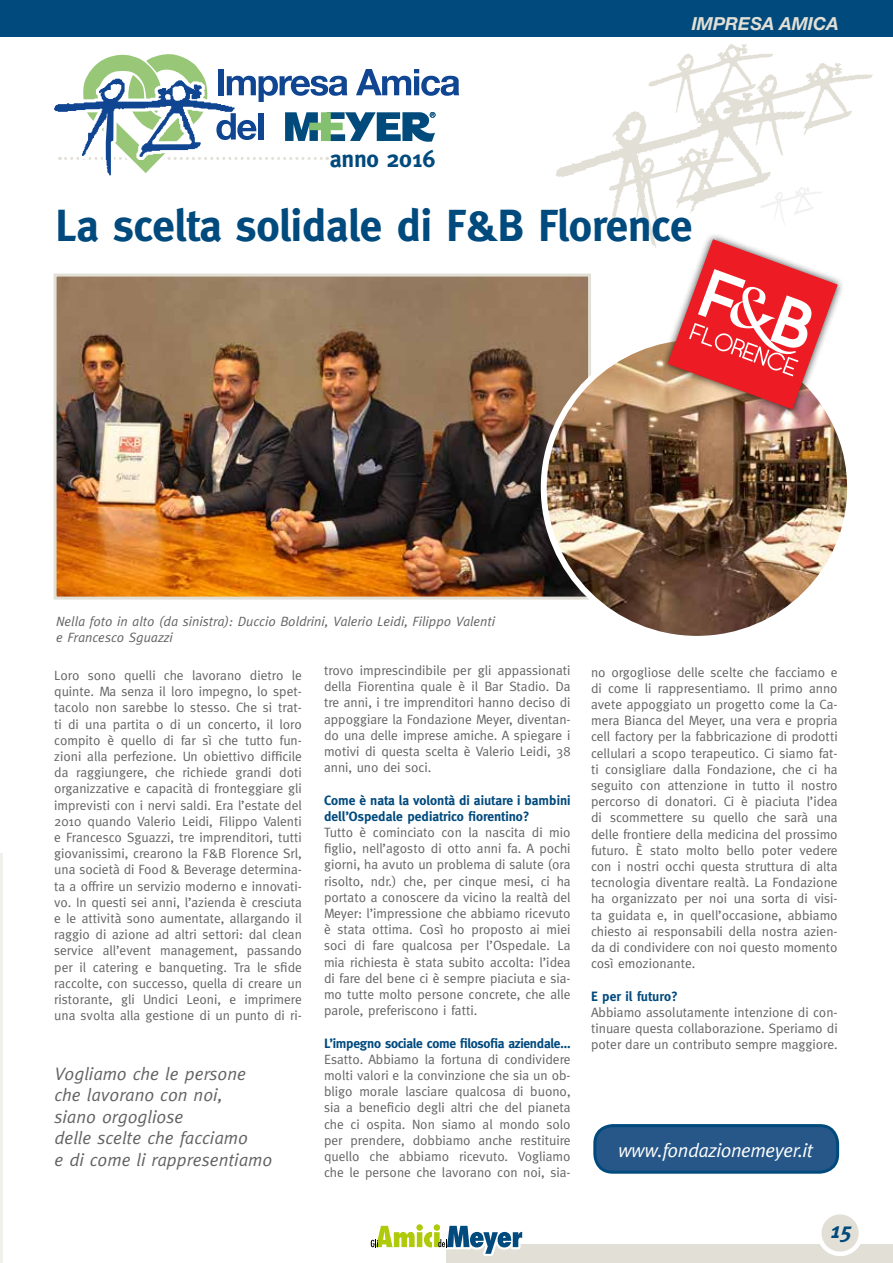
<style>
.page{position:relative;width:893px;height:1263px;background:#fff}
.page>*{position:absolute;margin:0;border:0;box-sizing:border-box;transform-origin:0 0}
.t1{font:700 45px "Meta";letter-spacing:-.01em;color:#004a7d}
.t2{font:700 24px "Meta";letter-spacing:-.01em;color:#004a7d}
.t3{font:italic 700 22.5px "Meta";color:#004a7d}
.t4{font:italic 19.5px "Meta";letter-spacing:-.02em;color:#fff}
.t5{font:italic 18px/21.6px "Meta";color:#646363}
.t6{font:italic 700 18px "Helvetica Neue LT Std";color:#e2e0d6}
.t7{font:13.5px/16.2px "Meta";color:#646363;text-align:justify}
.t8{font:italic 13.5px/16.2px "Meta";color:#646363}
.t9{font:700 13.5px/16.2px "Meta";color:#004a7d}
.t10{font:700 13.5px "Meta";letter-spacing:-.02em;color:#004a7d}
</style>
<div class="page">
<div style="left:0;top:0;width:893px;height:37px;background:#004a7d"></div>
<svg style="left:556px;top:44px;width:317px;height:204px"></svg>
<svg style="left:760px;top:187px;width:63px;height:39px"></svg>
<img style="left:53px;top:273px;width:538px;height:327px">
<img style="left:544px;top:337px;width:302px;height:298px">
<hr style="left:0;top:853px;width:2px;height:410px;background:#f1f0ea">
<svg style="left:54px;top:54px;width:406px;height:122px"></svg>
<div style="left:258px;top:113px;width:5px;height:26px;background:#104592"></div>
<div style="left:595px;top:1125px;width:243px;height:47px;background:#265788;border-radius:18px"></div>
<div style="left:593px;top:1124px;width:246px;height:50px;border:3px solid #004a7d;border-radius:18px"></div>
<div style="left:660px;top:232px;width:185px;height:185px;background:#000;opacity:.75"></div>
<svg style="left:668px;top:239px;width:170px;height:170px"></svg>
<div style="left:446px;top:1243px;width:447px;height:20px;background:#e2e0d6"></div>
<svg style="left:817px;top:1210px;width:46px;height:46px;fill:#e2e0d6"></svg>
<svg style="left:370px;top:1224px;width:157px;height:32px"></svg>
<h2 class="t2" style="left:330px;top:145px;width:107px">anno 2016</h2>
<h3 class="t6" style="left:692px;top:12px;width:149px">IMPRESA AMICA</h3>
<h1 class="t1" style="left:55px;top:200px;width:639px">La scelta solidale di F&amp;B Florence</h1>
<p class="t8" style="left:56px;top:613px;width:441px">Nella foto in alto (da sinistra): Duccio Boldrini, Valerio Leidi, Filippo Valenti e Francesco Sguazzi</p>
<p class="t7" style="left:54px;top:667px;width:249px">Loro sono quelli che lavorano dietro le quinte. Ma senza il loro impegno, lo spet&shy;tacolo non sarebbe lo stesso. Che si trat&shy;ti di una partita o di un concerto, il loro compito è quello di far sì che tutto fun&shy;zioni alla perfezione. Un obiettivo difficile da raggiungere, che richiede grandi doti organizzative e capacità di fronteggiare gli imprevisti con i nervi saldi. Era l’estate del 2010 quando Valerio Leidi, Filippo Valenti e Francesco Sguazzi, tre imprenditori, tutti giovanissimi, crearono la F&amp;B Florence Srl, una società di Food &amp; Beverage determina&shy;ta a offrire un servizio moderno e innovati&shy;vo. In questi sei anni, l’azienda è cresciuta e le attività sono aumentate, allargando il raggio di azione ad altri settori: dal clean service all’event management, passando per il catering e banqueting. Tra le sfide raccolte, con successo, quella di creare un ristorante, gli Undici Leoni, e imprimere una svolta alla gestione di un punto di ri-</p>
<p class="t7" style="left:324px;top:662px;width:248px">trovo imprescindibile per gli appassionati della Fiorentina quale è il Bar Stadio. Da tre anni, i tre imprenditori hanno deciso di appoggiare la Fondazione Meyer, diventan&shy;do una delle imprese amiche. A spiegare i motivi di questa scelta è Valerio Leidi, 38 anni, uno dei soci.</p>
<p class="t9" style="left:324px;top:792px;width:248px">Come è nata la volontà di aiutare i bambini dell’Ospedale pediatrico fiorentino?</p>
<p class="t7" style="left:324px;top:824px;width:248px">Tutto è cominciato con la nascita di mio figlio, nell’agosto di otto anni fa. A pochi giorni, ha avuto un problema di salute (ora risolto, ndr.) che, per cinque mesi, ci ha portato a conoscere da vicino la realtà del Meyer: l’impressione che abbiamo ricevuto è stata ottima. Così ho proposto ai miei soci di fare qualcosa per l’Ospedale. La mia richiesta è stata subito accolta: l’idea di fare del bene ci è sempre piaciuta e sia&shy;mo tutte molto persone concrete, che alle parole, preferiscono i fatti.</p>
<p class="t10" style="left:324px;top:1035px;width:248px">L’impegno sociale come filosofia aziendale…</p>
<p class="t7" style="left:324px;top:1051px;width:248px">Esatto. Abbiamo la fortuna di condividere molti valori e la convinzione che sia un ob&shy;bligo morale lasciare qualcosa di buono, sia a beneficio degli altri che del pianeta che ci ospita. Non siamo al mondo solo per prendere, dobbiamo anche restituire quello che abbiamo ricevuto. Vogliamo che le persone che lavorano con noi, sia-</p>
<h3 class="t5" style="left:54px;top:1062px;width:219px">Vogliamo che le persone che lavorano con noi,<br>siano orgogliose<br>delle scelte che facciamo<br>e di come li rappresentiamo</h3>
<p class="t7" style="left:591px;top:664px;width:248px">no orgogliose delle scelte che facciamo e di come li rappresentiamo. Il primo anno avete appoggiato un progetto come la Ca&shy;mera Bianca del Meyer, una vera e propria cell factory per la fabbricazione di prodotti cellulari a scopo terapeutico. Ci siamo fat&shy;ti consigliare dalla Fondazione, che ci ha seguito con attenzione in tutto il nostro percorso di donatori. Ci è piaciuta l’idea di scommettere su quello che sarà una delle frontiere della medicina del prossimo futuro. È stato molto bello poter vedere con i nostri occhi questa struttura di alta tecnologia diventare realtà. La Fondazione ha organizzato per noi una sorta di visi&shy;ta guidata e, in quell’occasione, abbiamo chiesto ai responsabili della nostra azien&shy;da di condividere con noi questo momento così emozionante.</p>
<p class="t9" style="left:591px;top:988px;width:88px">E per il futuro?</p>
<p class="t7" style="left:591px;top:1004px;width:248px">Abbiamo assolutamente intenzione di con&shy;tinuare questa collaborazione. Speriamo di poter dare un contributo sempre maggiore.</p>
<h3 class="t4" style="left:618px;top:1138px;width:197px">www.fondazionemeyer.it</h3>
<h3 class="t3" style="left:829px;top:1217px;width:29px">15</h3>
</div>
